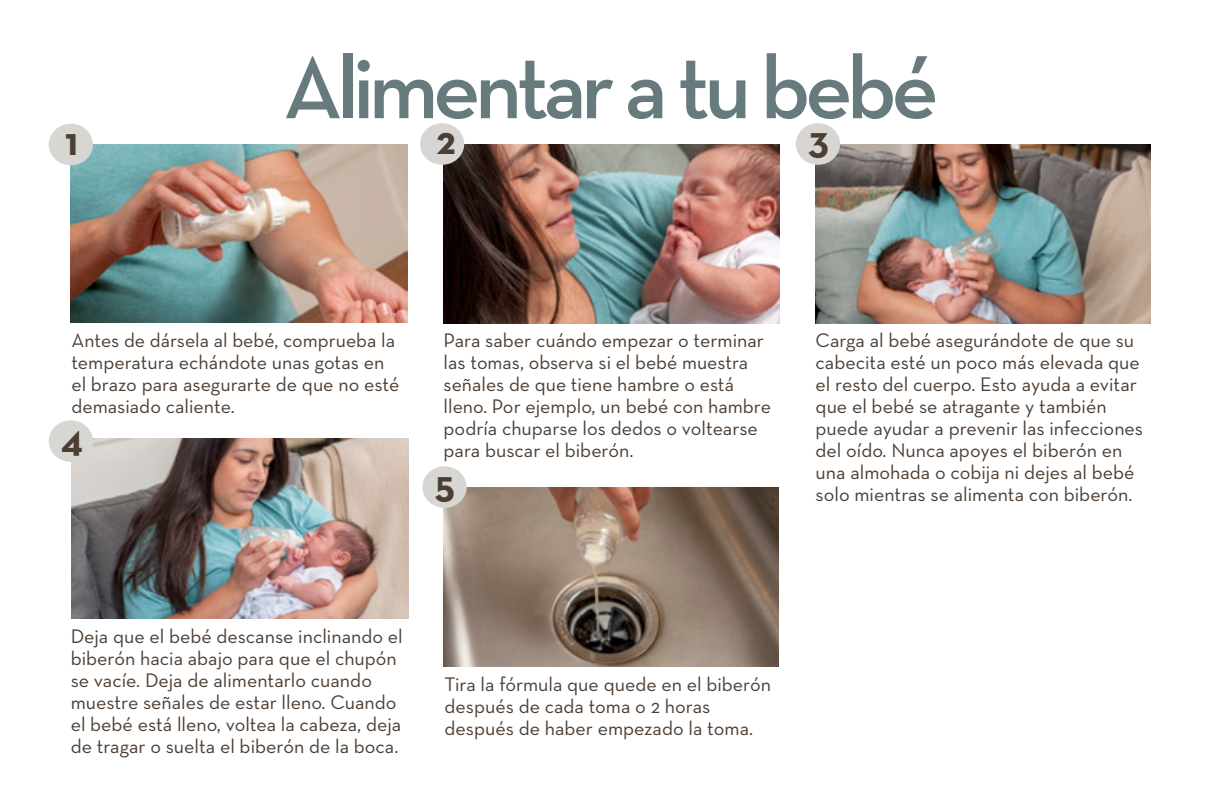
<style>
.page{position:relative;width:1224px;height:792px;background:#fff}
.page>*{position:absolute;margin:0;border:0;box-sizing:border-box;transform-origin:0 0}
.t1{font:600 90px "Neutraface Text";letter-spacing:-.06em;color:#677b7e}
.t2{font:700 40px "Neutraface Text";color:#4c3e33}
.t3{font:20px/22px "Neutraface Text";color:#4c3e33}
</style>
<div class="page">
<img style="left:71px;top:438px;width:337px;height:180px">
<img style="left:71px;top:145px;width:337px;height:178px">
<img style="left:444px;top:144px;width:336px;height:180px">
<img style="left:816px;top:144px;width:335px;height:180px">
<img style="left:444px;top:487px;width:335px;height:180px">
<div style="left:49px;top:124px;width:44px;height:41px;background:#d8d6d3;border-radius:50%"></div>
<div style="left:49px;top:420px;width:44px;height:42px;background:#d8d6d3;border-radius:50%"></div>
<div style="left:422px;top:466px;width:45px;height:42px;background:#d8d6d3;border-radius:50%"></div>
<div style="left:420px;top:123px;width:44px;height:42px;background:#d8d6d3;border-radius:50%"></div>
<div style="left:796px;top:123px;width:44px;height:42px;background:#d8d6d3;border-radius:50%"></div>
<p class="t2" style="left:65px;top:116px;width:15px">1</p>
<p class="t1" style="left:283px;top:31px;width:657px">Alimentar a tu bebé</p>
<p class="t2" style="left:436px;top:115px;width:21px">2</p>
<p class="t2" style="left:808px;top:115px;width:22px">3</p>
<p class="t3" style="left:71px;top:329px;width:330px">Antes de dársela al bebé, comprueba la temperatura echándote unas gotas en el brazo para asegurarte de que no esté demasiado caliente.</p>
<p class="t3" style="left:444px;top:329px;width:329px">Para saber cuándo empezar o terminar las tomas, observa si el bebé muestra señales de que tiene hambre o está lleno. Por ejemplo, un bebé con hambre podría chuparse los dedos o voltearse para buscar el biberón.</p>
<p class="t3" style="left:816px;top:329px;width:329px">Carga al bebé asegurándote de que su cabecita esté un poco más elevada que el resto del cuerpo. Esto ayuda a evitar que el bebé se atragante y también puede ayudar a prevenir las infecciones del oído. Nunca apoyes el biberón en una almohada o cobija ni dejes al bebé solo mientras se alimenta con biberón.</p>
<p class="t2" style="left:61px;top:412px;width:24px">4</p>
<p class="t2" style="left:435px;top:458px;width:22px">5</p>
<p class="t3" style="left:71px;top:625px;width:334px">Deja que el bebé descanse inclinando el biberón hacia abajo para que el chupón se vacíe. Deja de alimentarlo cuando muestre señales de estar lleno. Cuando el bebé está lleno, voltea la cabeza, deja de tragar o suelta el biberón de la boca.</p>
<p class="t3" style="left:445px;top:673px;width:328px">Tira la fórmula que quede en el biberón después de cada toma o 2 horas después de haber empezado la toma.</p>
</div>
